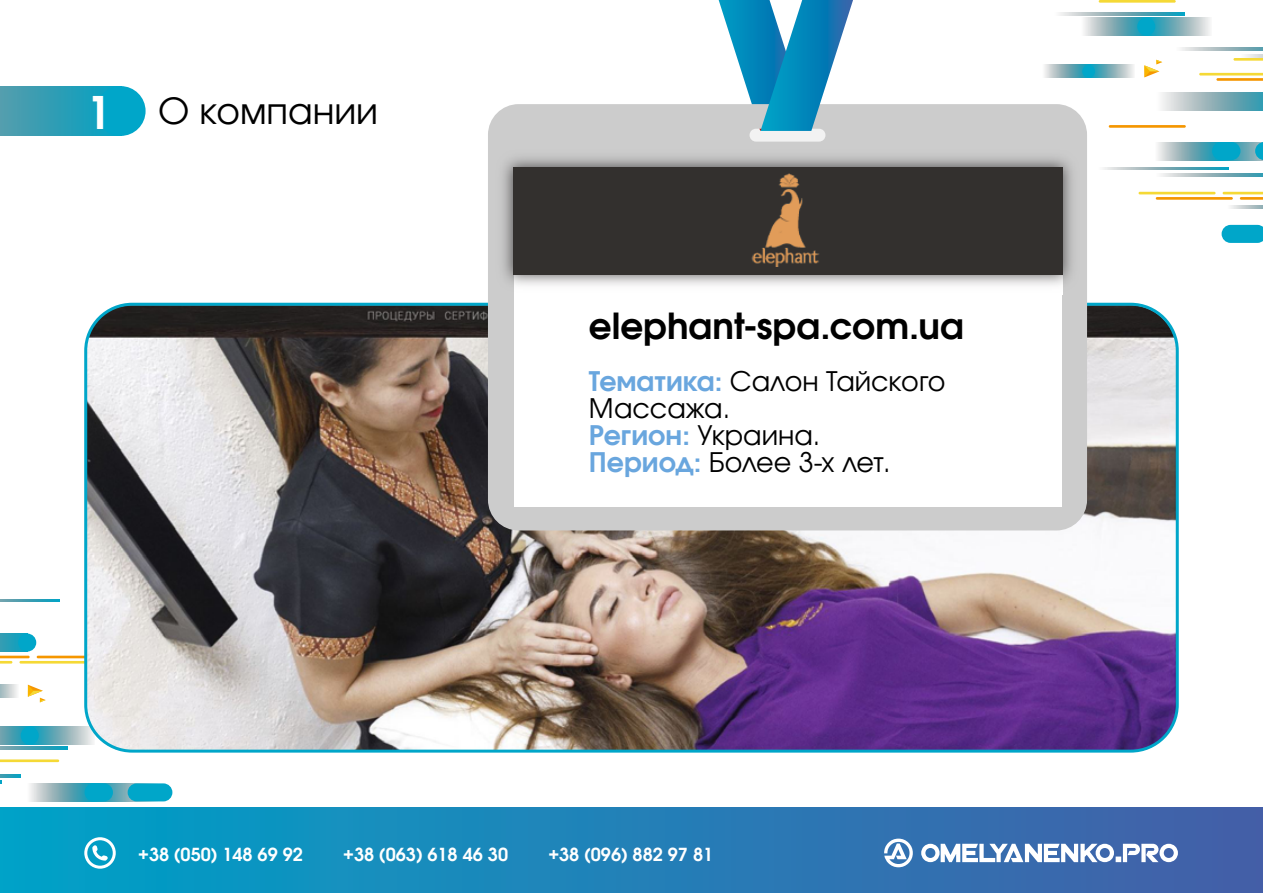
<style>
.page{position:relative;width:1263px;height:893px;background:#fff}
.page>*{position:absolute;margin:0;border:0;box-sizing:border-box;transform-origin:0 0}
.t1{font:700 36px "Evolventa";color:#000}
.t2{font:36px "Evolventa";color:#000}
.t3{font:27px/27px "Evolventa";color:#000}
.t4{font:700 18px "Evolventa";color:#fff}
.s1{font-weight:700;font-size:45px;color:#fff}
.s2{font-weight:700;color:#69a6de}
</style>
<div class="page">
<svg style="left:0;top:656px;width:30px;height:8px"></svg>
<hr style="left:19px;top:661px;width:77px;height:3px;background:#f5d936">
<hr style="left:37px;top:656px;width:77px;height:2px;background:#f59600">
<img style="left:0;top:633px;width:24px;height:19px">
<div style="left:18px;top:633px;width:18px;height:19px;background:#00a6c9;border-radius:50%"></div>
<img style="left:30px;top:783px;width:104px;height:18px">
<div style="left:85px;top:783px;width:28px;height:18px;background:#00a6c9;border-radius:9px"></div>
<div style="left:128px;top:783px;width:44px;height:18px;background:#00a6c9;border-radius:9px"></div>
<img style="left:0;top:775px;width:20px;height:3px">
<svg style="left:28px;top:685px;width:18px;height:17px"></svg>
<img style="left:0;top:726px;width:86px;height:19px">
<div style="left:21px;top:726px;width:18px;height:19px;background:#00a6c9;border-radius:50%"></div>
<img style="left:0;top:746px;width:68px;height:3px">
<svg style="left:0;top:759px;width:59px;height:3px"></svg>
<img style="left:0;top:599px;width:59px;height:3px">
<div style="left:0;top:808px;width:1263px;height:85px;background:linear-gradient(to right,#00a3c8,#465ea7)"></div>
<img style="left:0;top:86px;width:116px;height:50px">
<div style="left:96px;top:86px;width:50px;height:50px;background:#00a6c9;border-radius:50%"></div>
<img style="left:1158px;top:142px;width:97px;height:18px">
<div style="left:1212px;top:142px;width:28px;height:18px;background:#00a6c9;border-radius:9px"></div>
<svg style="left:1255px;top:142px;width:8px;height:18px"></svg>
<svg style="left:1221px;top:225px;width:42px;height:18px"></svg>
<img style="left:1161px;top:173px;width:102px;height:3px">
<img style="left:1104px;top:167px;width:125px;height:3px">
<hr style="left:1138px;top:192px;width:77px;height:2px;background:#f5d936">
<hr style="left:1156px;top:197px;width:77px;height:3px;background:#f59600">
<svg style="left:1222px;top:192px;width:41px;height:8px"></svg>
<img style="left:1044px;top:65px;width:90px;height:13px">
<div style="left:1082px;top:65px;width:13px;height:13px;background:#00a6c9;border-radius:50%"></div>
<svg style="left:1144px;top:60px;width:18px;height:17px"></svg>
<img style="left:1084px;top:18px;width:126px;height:18px">
<div style="left:1137px;top:18px;width:18px;height:18px;background:#00a6c9;border-radius:50%"></div>
<img style="left:1060px;top:13px;width:124px;height:3px">
<svg style="left:1233px;top:58px;width:30px;height:3px"></svg>
<hr style="left:1099px;top:0;width:77px;height:3px;background:#f5d936">
<img style="left:1181px;top:48px;width:82px;height:2px">
<svg style="left:1199px;top:73px;width:64px;height:8px"></svg>
<hr style="left:1109px;top:125px;width:77px;height:3px;background:#f59600">
<img style="left:1162px;top:92px;width:101px;height:18px">
<svg style="left:921px;top:844px;width:257px;height:18px"></svg>
<svg style="left:884px;top:839px;width:29px;height:28px"></svg>
<svg style="left:92px;top:845px;width:16px;height:16px"></svg>
<div style="left:84px;top:837px;width:32px;height:32px;border:3px solid #fff;border-radius:50%"></div>
<img style="left:86px;top:306px;width:1089px;height:443px">
<div style="left:488px;top:104px;width:599px;height:426px;background:#ccc;border-radius:31px"></div>
<svg style="left:719px;top:0;width:134px;height:142px"></svg>
<div style="left:514px;top:167px;width:548px;height:340px;background:#fff"></div>
<img style="left:503px;top:157px;width:570px;height:137px">
<img style="left:514px;top:274px;width:548px;height:20px">
<div style="left:513px;top:167px;width:549px;height:107px;background:#33302e"></div>
<img style="left:751px;top:174px;width:68px;height:93px">
<h1 class="t2" style="left:86px;top:89px;width:293px"><span class="s1">1</span> О компании</h1>
<h1 class="t1" style="left:589px;top:303px;width:377px">elephant-spa.com.ua</h1>
<p class="t3" style="left:589px;top:368px;width:358px"><span class="s2">Тематика:</span> Салон Тайского<br>Массажа.<br><span class="s2">Регион:</span> Украина.<br><span class="s2">Период:</span> Более 3-х лет.</p>
<p class="t4" style="left:138px;top:843px;width:166px">+38 (050) 148 69 92</p>
<p class="t4" style="left:343px;top:843px;width:166px">+38 (063) 618 46 30</p>
<p class="t4" style="left:548px;top:843px;width:166px">+38 (096) 882 97 81</p>
</div>
